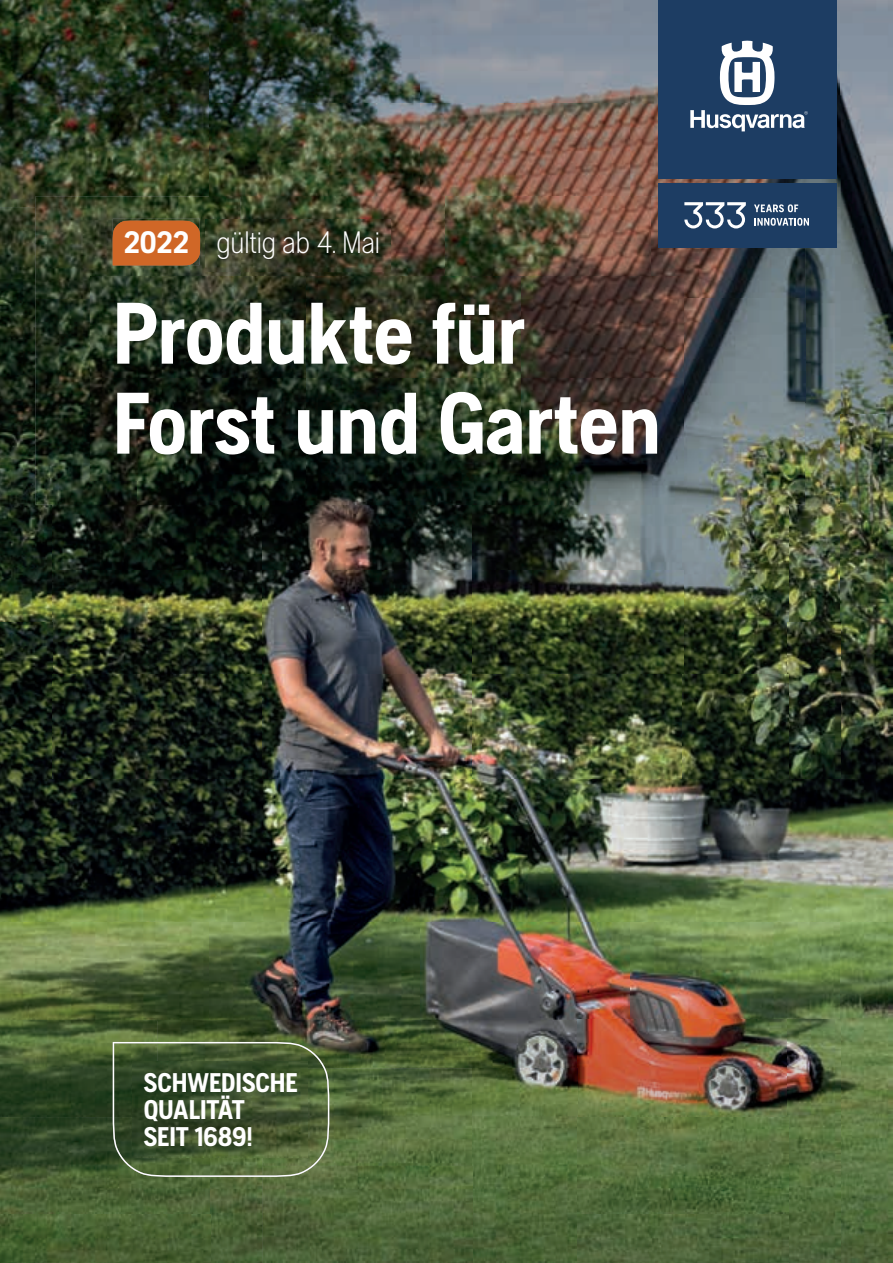
<style>
.page{position:relative;width:893px;height:1263px;background:#fff}
.page>*{position:absolute;margin:0;border:0;box-sizing:border-box;transform-origin:0 0}
.t1{font:700 87px/90px "Husqvarna Gothic";letter-spacing:-.015em;color:#fff}
.t2{font:300 30.9px "Husqvarna Gothic";letter-spacing:-.005em;color:#fff}
.t3{font:700 27px/27px "Husqvarna Gothic";letter-spacing:-.005em;color:#fff}
.s1{font-weight:700}
</style>
<div class="page">
<img style="left:0;top:778px;width:893px;height:145px">
<img style="left:0;top:0;width:840px;height:104px">
<img style="left:840px;top:0;width:53px;height:778px">
<img style="left:0;top:104px;width:210px;height:103px">
<img style="left:210px;top:104px;width:420px;height:92px">
<img style="left:630px;top:104px;width:211px;height:103px">
<img style="left:0;top:207px;width:52px;height:571px">
<img style="left:788px;top:207px;width:53px;height:571px">
<img style="left:52px;top:505px;width:736px;height:273px">
<img style="left:0;top:923px;width:840px;height:97px">
<img style="left:840px;top:923px;width:53px;height:340px">
<img style="left:0;top:1020px;width:157px;height:97px">
<img style="left:157px;top:1020px;width:421px;height:48px">
<img style="left:578px;top:1020px;width:263px;height:243px">
<img style="left:263px;top:1068px;width:315px;height:195px">
<img style="left:0;top:1117px;width:210px;height:146px">
<img style="left:210px;top:1177px;width:53px;height:86px">
<img style="left:35px;top:196px;width:205px;height:103px">
<img style="left:240px;top:196px;width:411px;height:80px">
<img style="left:651px;top:196px;width:154px;height:103px">
<img style="left:35px;top:299px;width:103px;height:206px">
<img style="left:684px;top:299px;width:121px;height:103px">
<img style="left:651px;top:402px;width:154px;height:103px">
<img style="left:138px;top:481px;width:513px;height:24px">
<div style="left:658px;top:183px;width:179px;height:64px;background:#1d3d63"></div>
<svg style="left:754px;top:204px;width:44px;height:8px"></svg>
<svg style="left:754px;top:218px;width:55px;height:8px"></svg>
<svg style="left:684px;top:202px;width:62px;height:26px"></svg>
<div style="left:658px;top:0;width:179px;height:179px;background:#1d3d63"></div>
<svg style="left:690px;top:41px;width:118px;height:90px"></svg>
<img style="left:91px;top:276px;width:593px;height:205px">
<svg style="left:113px;top:1042px;width:216px;height:135px;background:#566a43"></svg>
<img style="left:133px;top:1061px;width:175px;height:96px">
<img style="left:206px;top:220px;width:184px;height:51px">
<img style="left:113px;top:219px;width:87px;height:2px">
<div style="left:113px;top:221px;width:87px;height:44px;background:#d06727"></div>
<p class="t2" style="left:124px;top:226px;width:258px"><span class="s1">2022</span> gültig ab 4. Mai</p>
<h1 class="t1" style="left:113px;top:287px;width:550px">Produkte für<br>Forst und Garten</h1>
<p class="t3" style="left:144px;top:1069px;width:156px">SCHWEDISCHE<br>QUALITÄT<br>SEIT 1689!</p>
</div>
